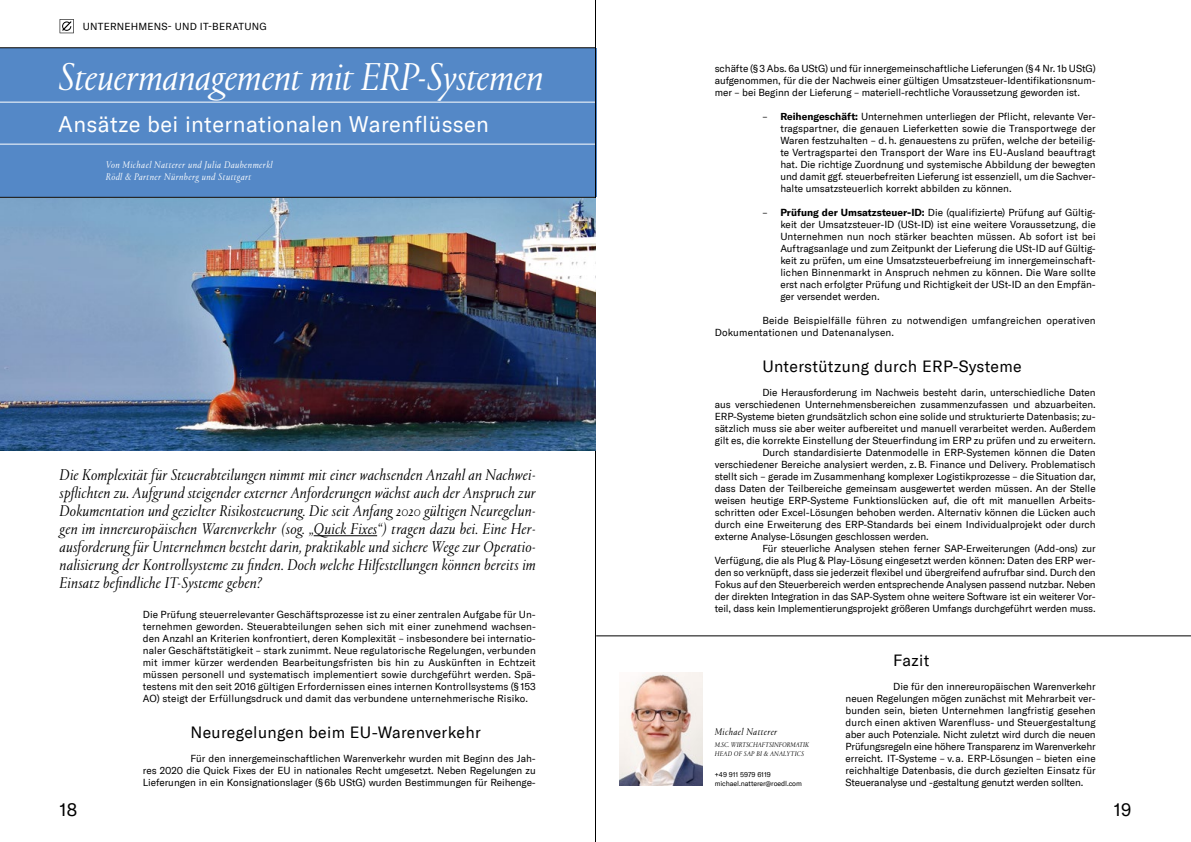
<style>
.page{position:relative;width:1191px;height:842px;background:#fff}
.page>*{position:absolute;margin:0;border:0;box-sizing:border-box;transform-origin:0 0}
.t1{font:italic 300 40px "Portrait TT";letter-spacing:-.01em;color:#fff}
.t2{font:22px "GT America";letter-spacing:.02em;color:#fff}
.t3{font:18px "GT America";color:#000}
.t4{font:italic 300 16px/18px "Portrait TT";letter-spacing:.01em;color:#000;text-align:justify}
.t5{font:16px "GT America";letter-spacing:.02em;color:#000}
.t6{font:10px/12px "GT America";letter-spacing:-.005em;color:#000;text-align:justify}
.t7{font:10px/12px "GT America";letter-spacing:.02em;color:#000}
.t8{font:italic 300 10px/12px "Portrait TT";letter-spacing:.04em;color:#fff}
.t9{font:italic 300 10px "Portrait TT";letter-spacing:.04em;color:#000}
.t10{font:italic 300 7px/9px "Portrait TT";letter-spacing:.01em;color:#000}
.t11{font:7px/9px "GT America";letter-spacing:-.01em;color:#000}
.s1{font-weight:700}
</style>
<div class="page">
<div style="left:0;top:48px;width:596px;height:149px;background:#5488c7"></div>
<hr style="left:314px;top:535px;width:63px;height:1px;background:#000">
<hr style="left:0;top:197px;width:595px;height:1px;background:#000">
<hr style="left:0;top:102px;width:595px;height:1px;background:#fff">
<hr style="left:0;top:144px;width:595px;height:1px;background:#fff">
<hr style="left:595px;top:0;width:1px;height:842px;background:#000">
<img style="left:619px;top:672px;width:83px;height:114px">
<hr style="left:596px;top:635px;width:595px;height:1px;background:#000">
<hr style="left:0;top:47px;width:595px;height:1px;background:#000">
<img style="left:0;top:198px;width:595px;height:252px">
<svg style="left:60px;top:19px;width:14px;height:14px"></svg>
<p class="t7" style="left:83px;top:20px;width:185px">UNTERNEHMENS- UND IT-BERATUNG</p>
<h1 class="t1" style="left:58px;top:50px;width:487px">Steuermanagement mit ERP-Systemen</h1>
<h2 class="t2" style="left:58px;top:111px;width:432px">Ansätze bei internationalen Warenflüssen</h2>
<p class="t8" style="left:106px;top:159px;width:168px">Von Michael Natterer und Julia Daubenmerkl<br>Rödl &amp; Partner Nürnberg und Stuttgart</p>
<p class="t4" style="left:60px;top:465px;width:478px">Die Komplexität für Steuerabteilungen nimmt mit einer wachsenden Anzahl an Nachwei&shy;spflichten zu. Aufgrund steigender externer Anforderungen wächst auch der Anspruch zur Dokumentation und gezielter Risikosteuerung. Die seit Anfang 2020 gültigen Neuregelun&shy;gen im innereuropäischen Warenverkehr (sog. „Quick Fixes“) tragen dazu bei. Eine Her&shy;ausforderung für Unternehmen besteht darin, praktikable und sichere Wege zur Operatio&shy;nalisierung der Kontrollsysteme zu finden. Doch welche Hilfestellungen können bereits im Einsatz befindliche IT-Systeme geben?</p>
<p class="t6" style="left:143px;top:608px;width:394px">Die Prüfung steuerrelevanter Geschäftsprozesse ist zu einer zentralen Aufgabe für Un&shy;ternehmen geworden. Steuerabteilungen sehen sich mit einer zunehmend wachsen&shy;den Anzahl an Kriterien konfrontiert, deren Komplexität – insbesondere bei internatio&shy;naler Geschäftstätigkeit – stark zunimmt. Neue regulatorische Regelungen, verbunden mit immer kürzer werdenden Bearbeitungsfristen bis hin zu Auskünften in Echtzeit müssen personell und systematisch implementiert sowie durchgeführt werden. Spä&shy;testens mit den seit 2016 gültigen Erfordernissen eines internen Kontrollsystems (§ 153<br>AO) steigt der Erfüllungsdruck und damit das verbundene unternehmerische Risiko.</p>
<h3 class="t5" style="left:190px;top:723px;width:292px">Neuregelungen beim EU-Warenverkehr</h3>
<p class="t6" style="left:143px;top:752px;width:394px;text-indent:48px">Für den innergemeinschaftlichen Warenverkehr wurden mit Beginn des Jah&shy;res 2020 die Quick Fixes der EU in nationales Recht umgesetzt. Neben Regelungen zu Lieferungen in ein Konsignationslager (§ 6b UStG) wurden Bestimmungen für Reihenge-</p>
<p class="t6" style="left:714px;top:62px;width:382px">schäfte (§ 3 Abs. 6a UStG) und für innergemeinschaftliche Lieferungen (§ 4 Nr. 1b UStG) aufgenommen, für die der Nachweis einer gültigen Umsatzsteuer-Identifikationsnum&shy;mer – bei Beginn der Lieferung – materiell-rechtliche Voraussetzung geworden ist.</p>
<p class="t6" style="left:780px;top:110px;width:317px;text-indent:-18px">– <span class="s1">Reihengeschäft:</span> Unternehmen unterliegen der Pflicht, relevante Ver&shy;tragspartner, die genauen Lieferketten sowie die Transportwege der Waren festzuhalten – d. h. genauestens zu prüfen, welche der beteilig&shy;te Vertragspartei den Transport der Ware ins EU-Ausland beauftragt hat. Die richtige Zuordnung und systemische Abbildung der bewegten und damit ggf. steuerbefreiten Lieferung ist essenziell, um die Sachver&shy;halte umsatzsteuerlich korrekt abbilden zu können.</p>
<p class="t6" style="left:780px;top:206px;width:317px;text-indent:-18px">– <span class="s1">Prüfung der Umsatzsteuer-ID:</span> Die (qualifizierte) Prüfung auf Gültig&shy;keit der Umsatzsteuer-ID (USt-ID) ist eine weitere Voraussetzung, die Unternehmen nun noch stärker beachten müssen. Ab sofort ist bei Auftragsanlage und zum Zeitpunkt der Lieferung die USt-ID auf Gültig&shy;keit zu prüfen, um eine Umsatzsteuerbefreiung im innergemeinschaft&shy;lichen Binnenmarkt in Anspruch nehmen zu können. Die Ware sollte erst nach erfolgter Prüfung und Richtigkeit der USt-ID an den Empfän&shy;ger versendet werden.</p>
<p class="t7" style="left:714px;top:314px;width:382px;text-indent:48px">Beide Beispielfälle führen zu notwendigen umfangreichen operativen<br>Dokumentationen und Datenanalysen.</p>
<h3 class="t5" style="left:762px;top:357px;width:261px">Unterstützung durch ERP-Systeme</h3>
<p class="t6" style="left:762px;top:386px;width:335px">Die Herausforderung im Nachweis besteht darin, unterschiedliche Daten</p>
<p class="t6" style="left:714px;top:398px;width:382px">aus verschiedenen Unternehmensbereichen zusammenzufassen und abzuarbeiten.</p>
<p class="t6" style="left:714px;top:410px;width:382px">ERP-Systeme bieten grundsätzlich schon eine solide und strukturierte Datenbasis; zu-</p>
<p class="t6" style="left:714px;top:422px;width:382px">sätzlich muss sie aber weiter aufbereitet und manuell verarbeitet werden. Außerdem</p>
<p class="t6" style="left:714px;top:434px;width:382px">gilt es, die korrekte Einstellung der Steuerfindung im ERP zu prüfen und zu erweitern.</p>
<p class="t6" style="left:762px;top:446px;width:335px">Durch standardisierte Datenmodelle in ERP-Systemen können die Daten</p>
<p class="t6" style="left:714px;top:458px;width:382px">verschiedener Bereiche analysiert werden, z. B. Finance und Delivery. Problematisch</p>
<p class="t6" style="left:714px;top:470px;width:382px">stellt sich – gerade im Zusammenhang komplexer Logistikprozesse – die Situation dar,</p>
<p class="t6" style="left:714px;top:482px;width:382px">dass Daten der Teilbereiche gemeinsam ausgewertet werden müssen. An der Stelle</p>
<p class="t6" style="left:714px;top:494px;width:382px">weisen heutige ERP-Systeme Funktionslücken auf, die oft mit manuellen Arbeits-</p>
<p class="t6" style="left:714px;top:506px;width:382px">schritten oder Excel-Lösungen behoben werden. Alternativ können die Lücken auch</p>
<p class="t6" style="left:714px;top:518px;width:382px">durch eine Erweiterung des ERP-Standards bei einem Individualprojekt oder durch</p>
<p class="t6" style="left:714px;top:530px;width:215px">externe Analyse-Lösungen geschlossen werden.</p>
<p class="t6" style="left:762px;top:542px;width:335px">Für steuerliche Analysen stehen ferner SAP-Erweiterungen (Add-ons) zur</p>
<p class="t6" style="left:714px;top:554px;width:382px">Verfügung, die als Plug &amp; Play-Lösung eingesetzt werden können: Daten des ERP wer-</p>
<p class="t6" style="left:714px;top:566px;width:382px">den so verknüpft, dass sie jederzeit flexibel und übergreifend aufrufbar sind. Durch den</p>
<p class="t6" style="left:714px;top:578px;width:382px">Fokus auf den Steuerbereich werden entsprechende Analysen passend nutzbar. Neben</p>
<p class="t6" style="left:714px;top:590px;width:382px">der direkten Integration in das SAP-System ohne weitere Software ist ein weiterer Vor-</p>
<p class="t6" style="left:714px;top:602px;width:382px">teil, dass kein Implementierungsprojekt größeren Umfangs durchgeführt werden muss.</p>
<p class="t9" style="left:714px;top:725px;width:64px">Michael Natterer</p>
<p class="t10" style="left:715px;top:740px;width:96px">M.SC. WIRTSCHAFTSINFORMATIK<br>HEAD OF SAP BI &amp; ANALYTICS</p>
<p class="t11" style="left:714px;top:770px;width:89px">+49 911 5979 6119 michael.natterer@roedl.com</p>
<h3 class="t5" style="left:893px;top:651px;width:38px">Fazit</h3>
<p class="t6" style="left:845px;top:680px;width:252px;text-indent:48px">Die für den innereuropäischen Warenverkehr neuen Regelungen mögen zunächst mit Mehrarbeit ver&shy;bunden sein, bieten Unternehmen langfristig gesehen durch einen aktiven Warenfluss- und Steuergestaltung aber auch Potenziale. Nicht zuletzt wird durch die neuen Prüfungsregeln eine höhere Transparenz im Warenverkehr erreicht. IT-Systeme – v. a. ERP-Lösungen – bieten eine reichhaltige Datenbasis, die durch gezielten Einsatz für Steueranalyse und -gestaltung genutzt werden sollten.</p>
<h3 class="t3" style="left:60px;top:799px;width:19px">18</h3>
<h3 class="t3" style="left:1113px;top:799px;width:19px">19</h3>
</div>
